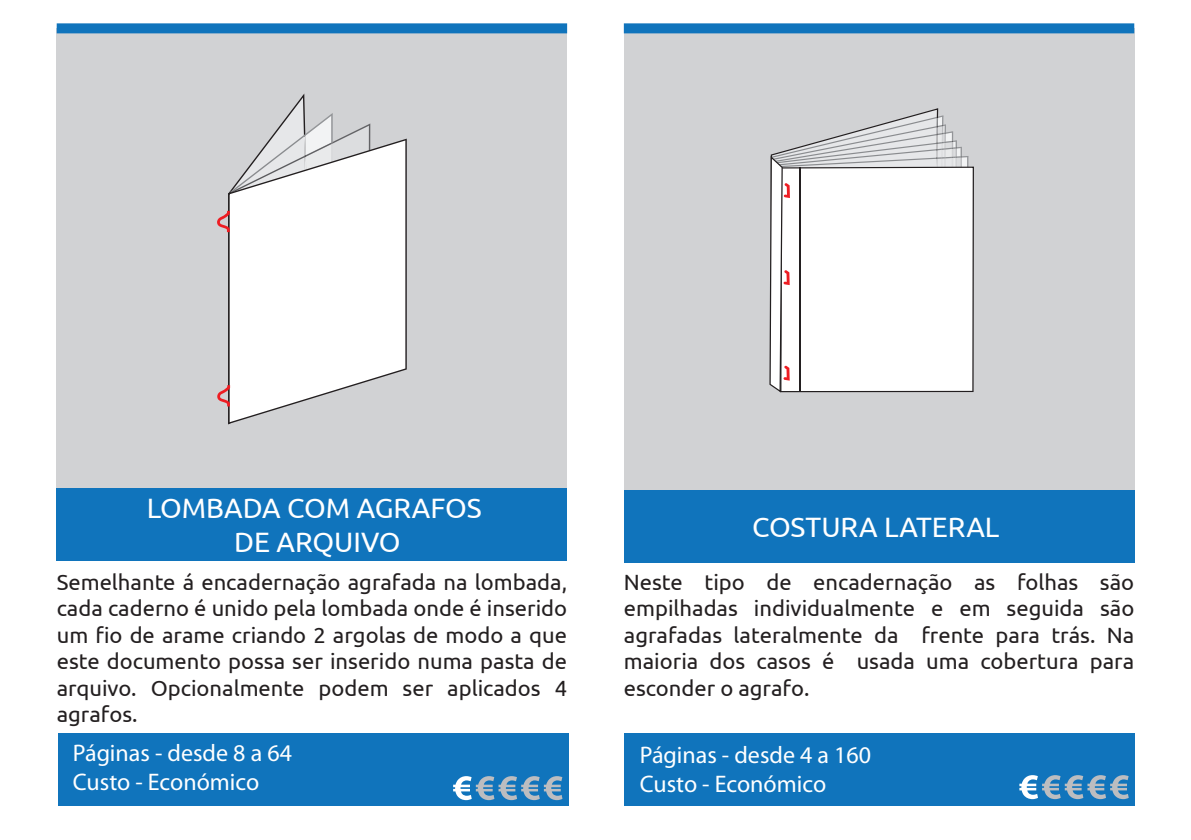
<style>
.page{position:relative;width:1191px;height:840px;background:#fff}
.page>*{position:absolute;margin:0;border:0;box-sizing:border-box;transform-origin:0 0}
.t1{font:28px/33.6px "Ubuntu";color:#fff;text-align:center}
.t2{font:24px/28.8px "Myriad Pro";color:#fff}
.t3{font:22px/26.4px "Ubuntu";color:#231f20;text-align:justify}
</style>
<div class="page">
<div style="left:57px;top:28px;width:510px;height:461px;background:#d1d2d4"></div>
<svg style="left:369px;top:138px;width:38px;height:243px;background:#f2f2f2"></svg>
<svg style="left:217px;top:93px;width:152px;height:331px"></svg>
<div style="left:57px;top:488px;width:510px;height:72px;background:#1074bc"></div>
<div style="left:624px;top:28px;width:510px;height:461px;background:#d1d2d4"></div>
<svg style="left:968px;top:166px;width:6px;height:226px"></svg>
<svg style="left:769px;top:117px;width:199px;height:275px;background:#f0eff0"></svg>
<div style="left:624px;top:490px;width:510px;height:72px;background:#1074bc"></div>
<div style="left:58px;top:732px;width:510px;height:72px;background:#1074bc"></div>
<div style="left:624px;top:732px;width:510px;height:72px;background:#1074bc"></div>
<div style="left:624px;top:23px;width:510px;height:10px;background:#1074bc"></div>
<div style="left:57px;top:23px;width:510px;height:10px;background:#1074bc"></div>
<svg style="left:1019px;top:775px;width:109px;height:23px"></svg>
<svg style="left:453px;top:776px;width:109px;height:23px"></svg>
<p class="t1" style="left:147px;top:490px;width:336px">LOMBADA COM AGRAFOS<br>DE ARQUIVO</p>
<p class="t3" style="left:57px;top:568px;width:512px">Semelhante á encadernação agrafada na lombada, cada caderno é unido pela lombada onde é inserido um fio de arame criando 2 argolas de modo a que este documento possa ser inserido numa pasta de arquivo. Opcionalmente podem ser aplicados 4 agrafos.</p>
<p class="t2" style="left:73px;top:738px;width:220px">Páginas - desde 8 a 64<br>Custo - Económico</p>
<p class="t1" style="left:752px;top:509px;width:249px">COSTURA LATERAL</p>
<p class="t3" style="left:624px;top:568px;width:512px">Neste tipo de encadernação as folhas são empilhadas individualmente e em seguida são agrafadas lateralmente da frente para trás. Na maioria dos casos é usada uma cobertura para esconder o agrafo.</p>
<p class="t2" style="left:640px;top:740px;width:233px">Páginas - desde 4 a 160<br>Custo - Económico</p>
</div>
